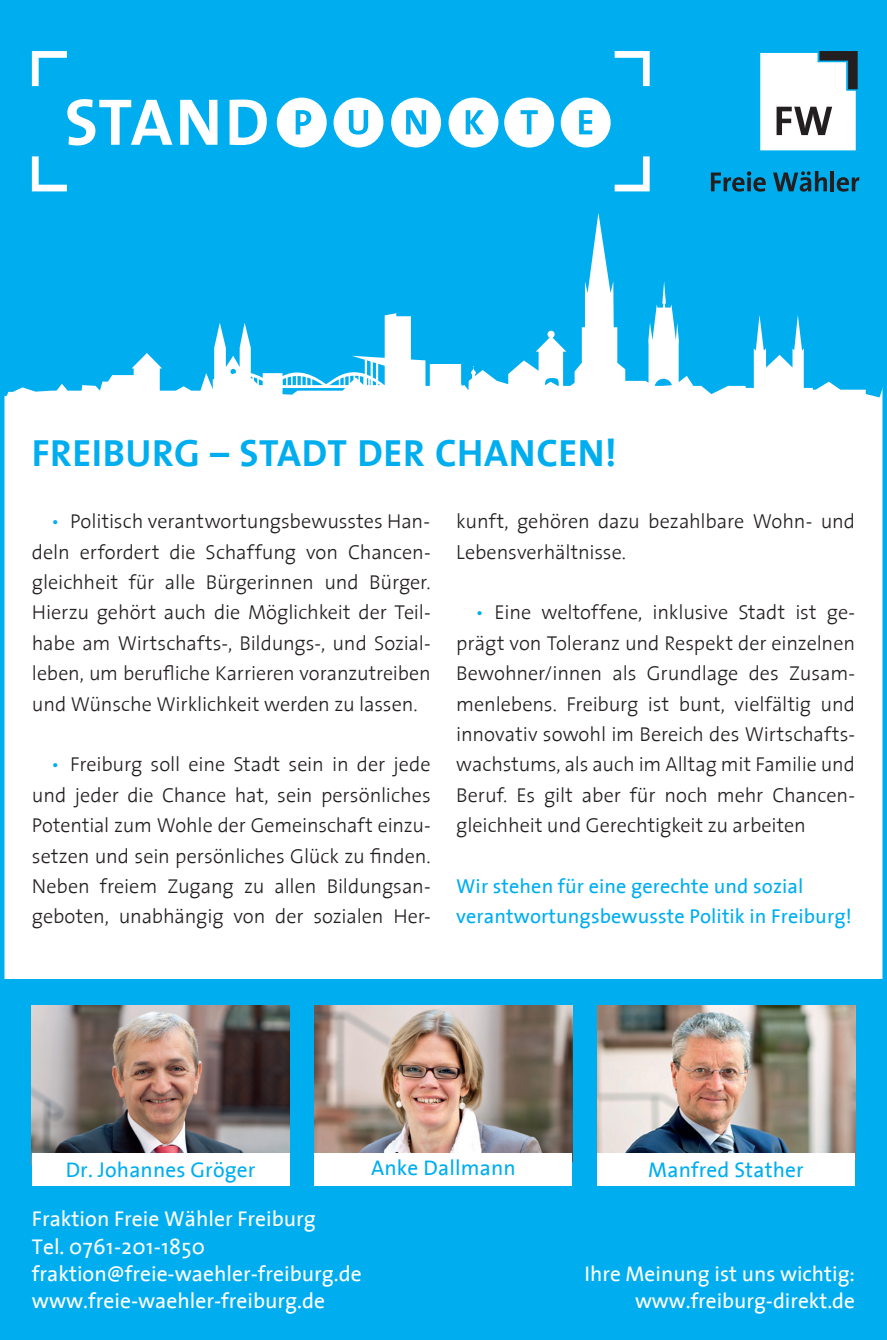
<style>
.page{position:relative;width:887px;height:1340px;background:#fff}
.page>*{position:absolute;margin:0;border:0;box-sizing:border-box;transform-origin:0 0}
.t1{font:700 38.25px "The Sans";letter-spacing:.015em;color:#00aeef}
.t2{font:21.6px/27.2px "The Sans";color:#fff}
.t3{font:21.38px/27.4px "The Sans";color:#fff;text-align:right}
.t4{font:21.38px "The Sans";letter-spacing:.005em;color:#00aeef}
.t5{font:300 20.25px/30.4px "The Sans";letter-spacing:-.01em;color:#231f20;text-align:justify}
.t6{font:20.25px/30.4px "The Sans";letter-spacing:.005em;color:#00aeef}
.s1{color:#00aeef}
</style>
<div class="page">
<div style="left:0;top:978px;width:887px;height:359px;background:#00aeef"></div>
<div style="left:0;top:0;width:887px;height:424px;background:#00aeef"></div>
<svg style="left:5px;top:213px;width:877px;height:211px"></svg>
<svg style="left:711px;top:171px;width:54px;height:21px"></svg>
<svg style="left:773px;top:171px;width:54px;height:21px"></svg>
<hr style="left:830px;top:171px;width:4px;height:20px;background:#231f20">
<svg style="left:836px;top:177px;width:23px;height:15px"></svg>
<svg style="left:760px;top:51px;width:97px;height:99px;background:#d5dbdd"></svg>
<img style="left:597px;top:1005px;width:258px;height:148px">
<div style="left:597px;top:1153px;width:258px;height:32px;background:#fff"></div>
<img style="left:32px;top:1005px;width:257px;height:148px">
<div style="left:32px;top:1153px;width:257px;height:32px;background:#fff"></div>
<img style="left:315px;top:1005px;width:257px;height:148px">
<div style="left:315px;top:1153px;width:257px;height:32px;background:#fff"></div>
<svg style="left:614px;top:51px;width:35px;height:35px"></svg>
<svg style="left:614px;top:156px;width:35px;height:35px"></svg>
<svg style="left:32px;top:156px;width:35px;height:35px"></svg>
<svg style="left:32px;top:51px;width:35px;height:35px"></svg>
<svg style="left:67px;top:99px;width:105px;height:46px"></svg>
<svg style="left:180px;top:100px;width:37px;height:45px"></svg>
<svg style="left:229px;top:100px;width:38px;height:45px"></svg>
<div style="left:277px;top:98px;width:50px;height:49px;background:#fff;border-radius:50%"></div>
<div style="left:333px;top:98px;width:50px;height:49px;background:#fff;border-radius:50%"></div>
<div style="left:391px;top:98px;width:50px;height:49px;background:#fff;border-radius:50%"></div>
<div style="left:448px;top:98px;width:50px;height:49px;background:#fff;border-radius:50%"></div>
<div style="left:504px;top:98px;width:50px;height:49px;background:#fff;border-radius:50%"></div>
<div style="left:560px;top:98px;width:50px;height:49px;background:#fff;border-radius:50%"></div>
<svg style="left:520px;top:110px;width:18px;height:24px"></svg>
<svg style="left:465px;top:110px;width:19px;height:24px"></svg>
<svg style="left:406px;top:110px;width:20px;height:24px"></svg>
<svg style="left:349px;top:110px;width:19px;height:25px"></svg>
<svg style="left:296px;top:110px;width:15px;height:24px"></svg>
<svg style="left:579px;top:110px;width:13px;height:24px"></svg>
<h1 class="t1" style="left:32px;top:421px;width:586px">FREIBURG – STADT DER CHANCEN!</h1>
<p class="t5" style="left:32px;top:505px;width:400px;text-indent:19px"><span class="s1">•</span> Politisch verantwortungsbewusstes Han&shy;deln erfordert die Schaffung von Chancen&shy;gleichheit für alle Bürgerinnen und Bürger.<br>Hierzu gehört auch die Möglichkeit der Teil&shy;habe am Wirtschafts-, Bildungs-, und Sozial&shy;leben, um berufliche Karrieren voranzutreiben und Wünsche Wirklichkeit werden zu lassen.</p>
<p class="t5" style="left:32px;top:748px;width:400px;text-indent:19px"><span class="s1">•</span> Freiburg soll eine Stadt sein in der jede und jeder die Chance hat, sein persönliches Potential zum Wohle der Gemeinschaft einzu&shy;setzen und sein persönliches Glück zu finden.<br>Neben freiem Zugang zu allen Bildungsan&shy;geboten, unabhängig von der sozialen Her-</p>
<p class="t5" style="left:456px;top:505px;width:400px">kunft, gehören dazu bezahlbare Wohn- und<br>Lebensverhältnisse.</p>
<p class="t5" style="left:456px;top:596px;width:400px;text-indent:19px"><span class="s1">•</span> Eine weltoffene, inklusive Stadt ist ge&shy;prägt von Toleranz und Respekt der einzelnen Bewohner/innen als Grundlage des Zusam&shy;menlebens. Freiburg ist bunt, vielfältig und innovativ sowohl im Bereich des Wirtschafts&shy;wachstums, als auch im Alltag mit Familie und Beruf. Es gilt aber für noch mehr Chancen&shy;gleichheit und Gerechtigkeit zu arbeiten</p>
<p class="t6" style="left:456px;top:870px;width:397px">Wir stehen für eine gerechte und sozial verantwortungsbewusste Politik in Freiburg!</p>
<p class="t4" style="left:66px;top:1151px;width:191px">Dr. Johannes Gröger</p>
<p class="t4" style="left:371px;top:1150px;width:146px">Anke Dallmann</p>
<p class="t4" style="left:648px;top:1151px;width:157px">Manfred Stather</p>
<p class="t2" style="left:32px;top:1204px;width:331px">Fraktion Freie Wähler Freiburg<br>Tel. 0761-201-1850 fraktion@freie-waehler-freiburg.de www.freie-waehler-freiburg.de</p>
<p class="t3" style="left:584px;top:1258px;width:272px">Ihre Meinung ist uns wichtig: www.freiburg-direkt.de</p>
</div>
